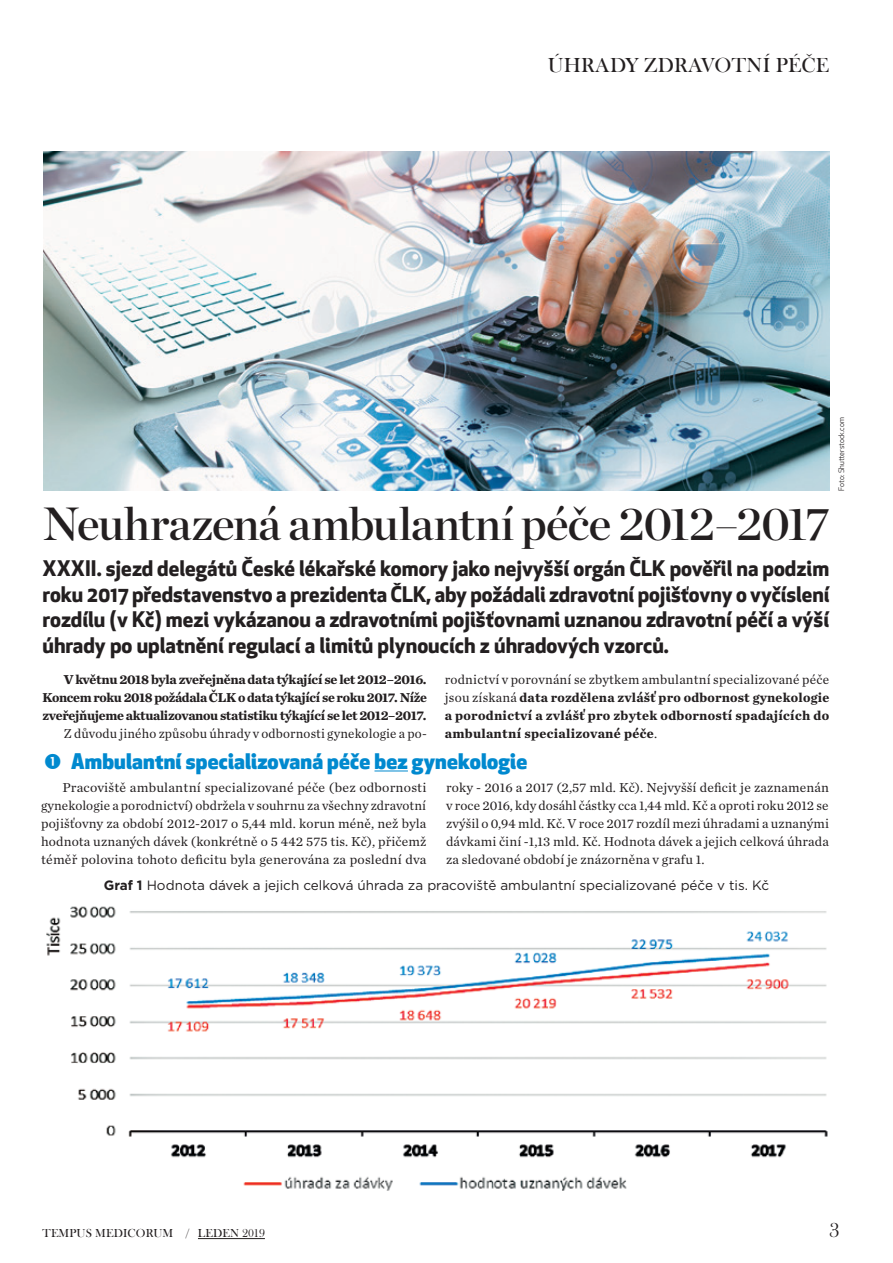
<style>
.page{position:relative;width:893px;height:1263px;background:#fff}
.page>*{position:absolute;margin:0;border:0;box-sizing:border-box;transform-origin:0 0}
.t1{font:46.5px "Chronicle Display Semi";letter-spacing:-.02em;color:#231f20}
.t2{font:700 21px/25.5px "Apex New";color:#231f20;text-align:justify}
.t3{font:800 21px "Apex New";letter-spacing:.01em;color:#0089cf}
.t4{font:21px "Baskerville Old Face DOT";letter-spacing:.015em;color:#231f20}
.t5{font:13.5px/18px "Chronicle Text G1";letter-spacing:.015em;color:#231f20;text-align:justify}
.t6{font:700 13.5px/18px "Chronicle Text G1";letter-spacing:-.01em;color:#231f20;text-align:justify}
.t7{font:13.5px "Gotham";color:#231f20}
.t8{font:12px "Baskerville Old Face DOT";letter-spacing:.015em;color:#231f20}
.t9{font:7.5px "Apex New";color:#231f20}
.s1{font-weight:400}
.s2{font-weight:700}
</style>
<div class="page">
<hr style="left:198px;top:1238px;width:67px;height:1px;background:#231f20">
<hr style="left:374px;top:771px;width:34px;height:1px;background:#0089cf">
<img style="left:46px;top:906px;width:782px;height:285px">
<img style="left:44px;top:152px;width:785px;height:339px">
<h2 class="t4" style="left:548px;top:54px;width:283px">ÚHRADY ZDRAVOTNÍ PÉČE</h2>
<h1 class="t1" style="left:43px;top:488px;width:789px">Neuhrazená ambulantní péče 2012–2017</h1>
<p class="t2" style="left:43px;top:555px;width:789px">XXXII. sjezd delegátů České lékařské komory jako nejvyšší orgán ČLK pověřil na podzim roku 2017 představenstvo a prezidenta ČLK, aby požádali zdravotní pojišťovny o vyčíslení rozdílu (v Kč) mezi vykázanou a zdravotními pojišťovnami uznanou zdravotní péčí a výší úhrady po uplatnění regulací a limitů plynoucích z úhradových vzorců.</p>
<p class="t6" style="left:43px;top:670px;width:386px;text-indent:21px">V květnu 2018 byla zveřejněna data týkající se let 2012–2016.<br>Koncem roku 2018 požádala ČLK o data týkající se roku 2017. Níže zveřejňujeme aktualizovanou statistiku týkající se let 2012–2017.</p>
<p class="t5" style="left:64px;top:724px;width:365px">Z důvodu jiného způsobu úhrady v odbornosti gynekologie a po-</p>
<p class="t6" style="left:445px;top:670px;width:386px"><span class="s1">rodnictví v porovnání se zbytkem ambulantní specializované péče jsou získaná</span> data rozdělena zvlášť pro odbornost gynekologie a porodnictví a zvlášť pro zbytek odborností spadajících do ambulantní specializované péče<span class="s1">.</span></p>
<h2 class="t3" style="left:71px;top:746px;width:458px">Ambulantní specializovaná péče bez gynekologie</h2>
<p class="t5" style="left:446px;top:778px;width:384px">roky - 2016 a 2017 (2,57 mld. Kč). Nejvyšší deficit je zaznamenán v roce 2016, kdy dosáhl částky cca 1,44 mld. Kč a oproti roku 2012 se zvýšil o 0,94 mld. Kč. V roce 2017 rozdíl mezi úhradami a uznanými dávkami činí -1,13 mld. Kč. Hodnota dávek a jejich celková úhrada za sledované období je znázorněna v grafu 1.</p>
<p class="t5" style="left:41px;top:778px;width:387px;text-indent:21px">Pracoviště ambulantní specializované péče (bez odbornosti gynekologie a porodnictví) obdržela v souhrnu za všechny zdravotní pojišťovny za období 2012-2017 o 5,44 mld. korun méně, než byla hodnota uznaných dávek (konkrétně o 5 442 575 tis. Kč), přičemž téměř polovina tohoto deficitu byla generována za poslední dva</p>
<p class="t7" style="left:104px;top:877px;width:667px"><span class="s2">Graf 1</span> Hodnota dávek a jejich celková úhrada za pracoviště ambulantní specializované péče v tis. Kč</p>
<p class="t9" style="left:837px;top:491px;width:75px;rotate:-90deg">Foto: Shutterstock.com</p>
<p class="t8" style="left:43px;top:1227px;width:224px">TEMPUS MEDICORUM / LEDEN 2019</p>
<h2 class="t4" style="left:829px;top:1219px;width:12px">3</h2>
</div>
